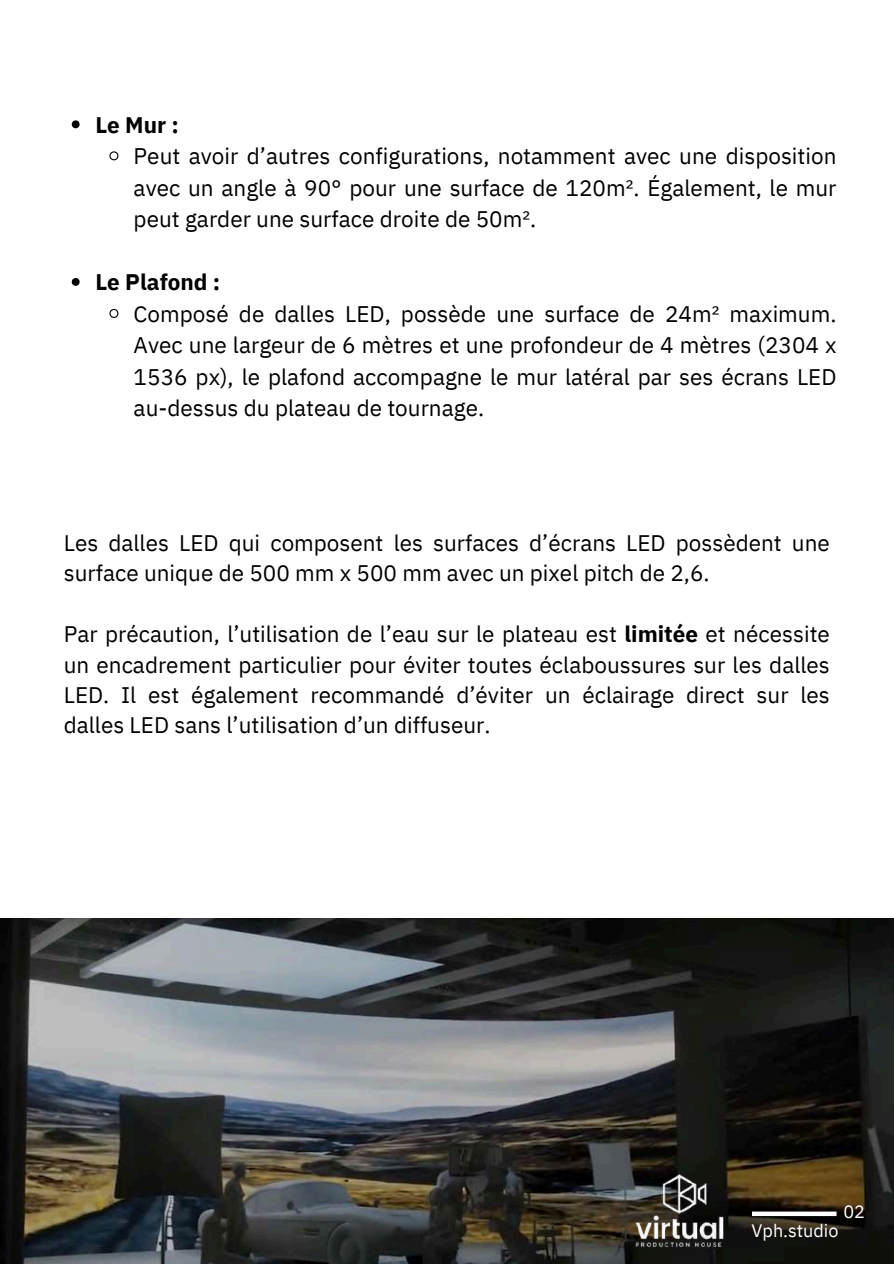
<style>
.page{position:relative;width:894px;height:1264px;background:#fff}
.page>*{position:absolute;margin:0;border:0;box-sizing:border-box;transform-origin:0 0}
.t1{font:22.5px/31.5px "IBM Plex Sans";color:#000;text-align:justify}
.t2{font:700 22.5px "IBM Plex Sans";color:#000}
.t3{font:18px "IBM Plex Sans";color:#fff}
.s1{font-weight:700}
</style>
<div class="page">
<img style="left:0;top:918px;width:893px;height:345px">
<svg style="left:72px;top:120px;width:8px;height:8px"></svg>
<svg style="left:109px;top:151px;width:10px;height:10px"></svg>
<svg style="left:72px;top:278px;width:8px;height:8px"></svg>
<svg style="left:109px;top:309px;width:10px;height:9px"></svg>
<svg style="left:751px;top:1211px;width:85px;height:4px"></svg>
<img style="left:625px;top:1169px;width:105px;height:84px">
<p class="t2" style="left:95px;top:110px;width:85px">Le Mur :</p>
<p class="t1" style="left:134px;top:140px;width:704px">Peut avoir d’autres configurations, notamment avec une disposition avec un angle à 90° pour une surface de 120m². Également, le mur peut garder une surface droite de 50m².</p>
<p class="t2" style="left:95px;top:267px;width:126px">Le Plafond :</p>
<p class="t1" style="left:134px;top:298px;width:704px">Composé de dalles LED, possède une surface de 24m² maximum.<br>Avec une largeur de 6 mètres et une profondeur de 4 mètres (2304 x 1536 px), le plafond accompagne le mur latéral par ses écrans LED au-dessus du plateau de tournage.</p>
<p class="t1" style="left:64px;top:527px;width:767px;line-height:30.3px">Les dalles LED qui composent les surfaces d’écrans LED possèdent une surface unique de 500 mm x 500 mm avec un pixel pitch de 2,6.</p>
<p class="t1" style="left:64px;top:618px;width:767px;line-height:30.3px">Par précaution, l’utilisation de l’eau sur le plateau est <span class="s1">limitée</span> et nécessite un encadrement particulier pour éviter toutes éclaboussures sur les dalles LED. Il est également recommandé d’éviter un éclairage direct sur les dalles LED sans l’utilisation d’un diffuseur.</p>
<p class="t3" style="left:843px;top:1199px;width:23px">02</p>
<p class="t3" style="left:751px;top:1218px;width:88px">Vph.studio</p>
</div>
